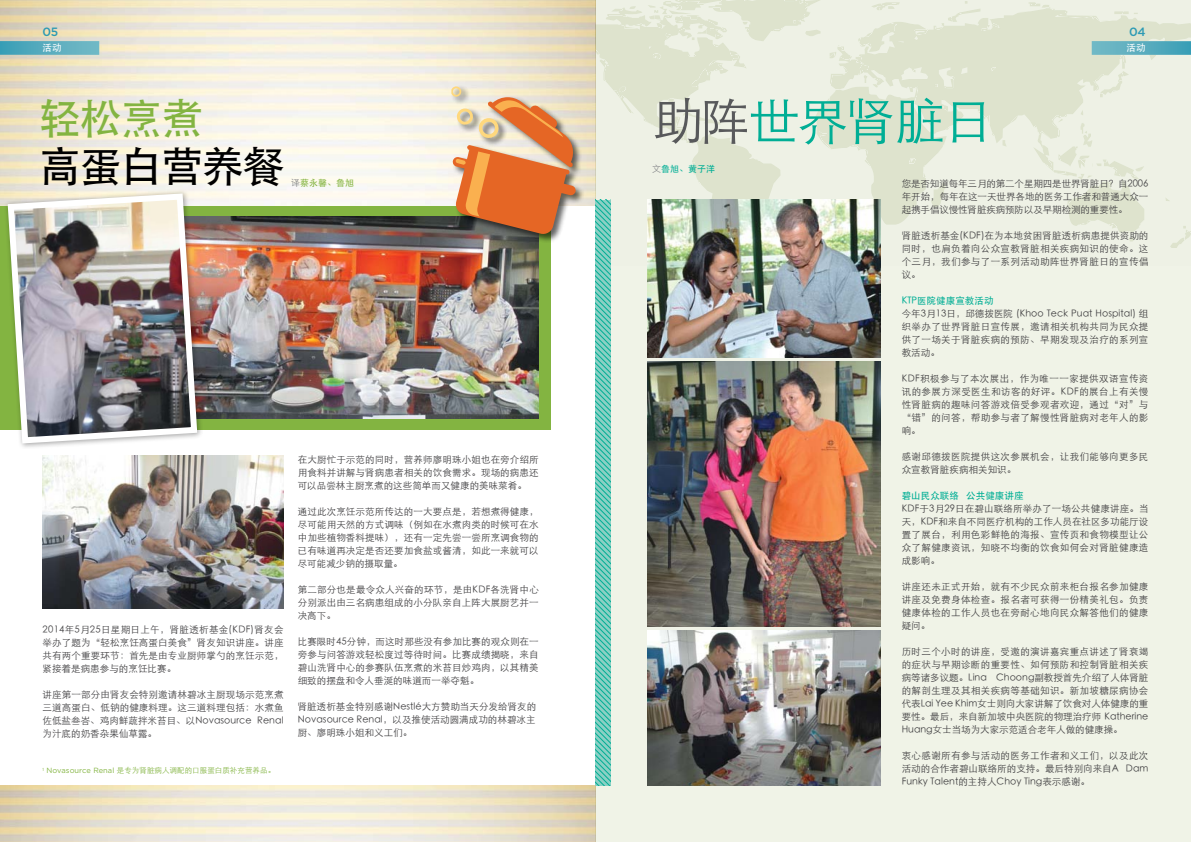
<style>
.page{position:relative;width:1191px;height:842px;background:#fff}
.page>*{position:absolute;margin:0;border:0;box-sizing:border-box;transform-origin:0 0}
.t1{font:300 50px "ST Heiti SC";letter-spacing:-.03em;color:#00ae95}
.t2{font:500 42px "ST Heiti SC";letter-spacing:-.03em;color:#000}
.t3{font:500 42px "ST Heiti SC";color:#83b441}
.t4{font:500 12px "Gotham";color:#2c9ab4}
.t5{font:300 9.5px/13px "ST Heiti SC";letter-spacing:.015em;color:#414042;text-align:justify}
.t6{font:300 9.5px/13px "ST Heiti SC";letter-spacing:.04em;color:#414042}
.t7{font:500 9.5px "ST Heiti SC";letter-spacing:.005em;color:#00ae95}
.t8{font:500 9.5px "ST Heiti SC";color:#fff}
.t9{font:500 9px "ST Heiti SC";color:#00ae95}
.t10{font:500 9px "ST Heiti SC";color:#83b441}
.t11{font:300 7.5px "ST Heiti SC";letter-spacing:.005em;color:#83b441}
.s1{font-weight:300;color:#808285}
.s2{font-family:"Gotham";font-weight:400}
.s3{color:#58595b}
</style>
<div class="page">
<div style="left:0;top:206px;width:550px;height:223px;background:#83b441"></div>
<div style="left:595px;top:0;width:596px;height:842px;background:#f0f3e7"></div>
<svg style="left:595px;top:0;width:596px;height:265px"></svg>
<svg style="left:595px;top:200px;width:15px;height:585px;background:#65c6b7"></svg>
<svg style="left:1091px;top:41px;width:100px;height:14px"></svg>
<svg style="left:0;top:41px;width:99px;height:14px"></svg>
<img style="left:648px;top:200px;width:232px;height:157px">
<img style="left:648px;top:361px;width:232px;height:265px">
<img style="left:648px;top:631px;width:232px;height:154px">
<img style="left:43px;top:456px;width:240px;height:153px">
<img style="left:203px;top:216px;width:336px;height:203px">
<div style="left:3px;top:189px;width:200px;height:260px;background:#000;opacity:.35"></div>
<img style="left:5px;top:190px;width:195px;height:257px">
<div style="left:451px;top:86px;width:134px;height:157px;background:#000;opacity:.6"></div>
<svg style="left:451px;top:86px;width:125px;height:149px;background:#da9b70"></svg>
<p class="t4" style="left:43px;top:25px;width:17px">05</p>
<p class="t8" style="left:43px;top:42px;width:21px">活动</p>
<h2 class="t3" style="left:39px;top:95px;width:166px">轻松烹煮</h2>
<h2 class="t2" style="left:39px;top:143px;width:247px">高蛋白营养餐</h2>
<p class="t10" style="left:291px;top:177px;width:64px"><span class="s1">译</span>蔡永馨、鲁旭</p>
<p class="t5" style="left:43px;top:622px;width:242px">2014年5月25日星期日上午，肾脏透析基金(KDF)肾友会举办了题为“轻松烹饪高蛋白美食”肾友知识讲座。讲座共有两个重要环节：首先是由专业厨师掌勺的烹饪示范，紧接着是病患参与的烹饪比赛。</p>
<p class="t5" style="left:43px;top:687px;width:242px">讲座第一部分由肾友会特别邀请林碧冰主厨现场示范烹煮三道高蛋白、低钠的健康料理。这三道料理包括：水煮鱼佐低盐叁峇、鸡肉鲜蔬拌米苔目、以Novasource Renal为汁底的奶香杂果仙草露。</p>
<p class="t11" style="left:43px;top:764px;width:234px"><sup>1</sup> <span class="s2">Novasource Renal</span> 是专为肾脏病人调配的口服蛋白质补充营养品。</p>
<p class="t5" style="left:298px;top:452px;width:242px">在大厨忙于示范的同时，营养师廖明珠小姐也在旁介绍所用食料并讲解与肾病患者相关的饮食需求。现场的病患还可以品尝林主厨烹煮的这些简单而又健康的美味菜肴。</p>
<p class="t5" style="left:298px;top:504px;width:242px">通过此次烹饪示范所传达的一大要点是，若想煮得健康，尽可能用天然的方式调味（例如在水煮肉类的时候可在水中加些植物香料提味），还有一定先尝一尝所烹调食物的已有味道再决定是否还要加食盐或酱清，如此一来就可以尽可能减少钠的摄取量。</p>
<p class="t5" style="left:298px;top:582px;width:243px">第二部分也是最令众人兴奋的环节，是由KDF各洗肾中心分别派出由三名病患组成的小分队亲自上阵大展厨艺并一决高下。</p>
<p class="t5" style="left:298px;top:634px;width:242px">比赛限时45分钟，而这时那些没有参加比赛的观众则在一旁参与问答游戏轻松度过等待时间。比赛成绩揭晓，来自碧山洗肾中心的参赛队伍烹煮的米苔目炒鸡肉，以其精美细致的摆盘和令人垂涎的味道而一举夺魁。</p>
<p class="t5" style="left:298px;top:699px;width:240px">肾脏透析基金特别感谢Nestlé大方赞助当天分发给肾友的Novasource Renal，以及推使活动圆满成功的林碧冰主厨、廖明珠小姐和义工们。</p>
<p class="t4" style="left:1129px;top:25px;width:18px">04</p>
<h1 class="t1" style="left:652px;top:78px;width:342px"><span class="s3">助阵</span>世界肾脏日</h1>
<p class="t9" style="left:652px;top:164px;width:64px"><span class="s1">文</span>鲁旭、黄子洋</p>
<p class="t8" style="left:1126px;top:42px;width:21px">活动</p>
<p class="t5" style="left:901px;top:176px;width:248px">您是否知道每年三月的第二个星期四是世界肾脏日？自2006年开始，每年在这一天世界各地的医务工作者和普通大众一起携手倡议慢性肾脏疾病预防以及早期检测的重要性。</p>
<p class="t5" style="left:901px;top:228px;width:248px">肾脏透析基金(KDF)在为本地贫困肾脏透析病患提供资助的同时，也肩负着向公众宣教肾脏相关疾病知识的使命。这个三月，我们参与了一系列活动助阵世界肾脏日的宣传倡议。</p>
<p class="t7" style="left:901px;top:295px;width:93px">KTP医院健康宣教活动</p>
<p class="t5" style="left:901px;top:306px;width:248px">今年3月13日，邱德拨医院 (Khoo Teck Puat Hospital) 组织举办了世界肾脏日宣传展，邀请相关机构共同为民众提供了一场关于肾脏疾病的预防、早期发现及治疗的系列宣教活动。</p>
<p class="t5" style="left:901px;top:371px;width:248px">KDF积极参与了本次展出，作为唯一一家提供双语宣传资讯的参展方深受医生和访客的好评。KDF的展台上有关慢性肾脏病的趣味问答游戏倍受参观者欢迎，通过“对”与“错”的问答，帮助参与者了解慢性肾脏病对老年人的影响。</p>
<p class="t6" style="left:901px;top:449px;width:248px">感谢邱德拨医院提供这次参展机会，让我们能够向更多民众宣教肾脏疾病相关知识。</p>
<p class="t7" style="left:901px;top:490px;width:123px">碧山民众联络 公共健康讲座</p>
<p class="t5" style="left:901px;top:501px;width:248px">KDF于3月29日在碧山联络所举办了一场公共健康讲座。当天，KDF和来自不同医疗机构的工作人员在社区多功能厅设置了展台，利用色彩鲜艳的海报、宣传页和食物模型让公众了解健康资讯，知晓不均衡的饮食如何会对肾脏健康造成影响。</p>
<p class="t5" style="left:901px;top:579px;width:248px">讲座还未正式开始，就有不少民众前来柜台报名参加健康讲座及免费身体检查。报名者可获得一份精美礼包。负责健康体检的工作人员也在旁耐心地向民众解答他们的健康疑问。</p>
<p class="t5" style="left:901px;top:644px;width:248px">历时三个小时的讲座，受邀的演讲嘉宾重点讲述了肾衰竭的症状与早期诊断的重要性、如何预防和控制肾脏相关疾病等诸多议题。Lina Choong副教授首先介绍了人体肾脏的解剖生理及其相关疾病等基础知识。新加坡糖尿病协会代表Lai Yee Khim女士则向大家讲解了饮食对人体健康的重要性。最后，来自新加坡中央医院的物理治疗师 Katherine Huang女士当场为大家示范适合老年人做的健康操。</p>
<p class="t5" style="left:901px;top:748px;width:248px">衷心感谢所有参与活动的医务工作者和义工们，以及此次活动的合作者碧山联络所的支持。最后特别向来自A Dam Funky Talent的主持人Choy Ting表示感谢。</p>
</div>
